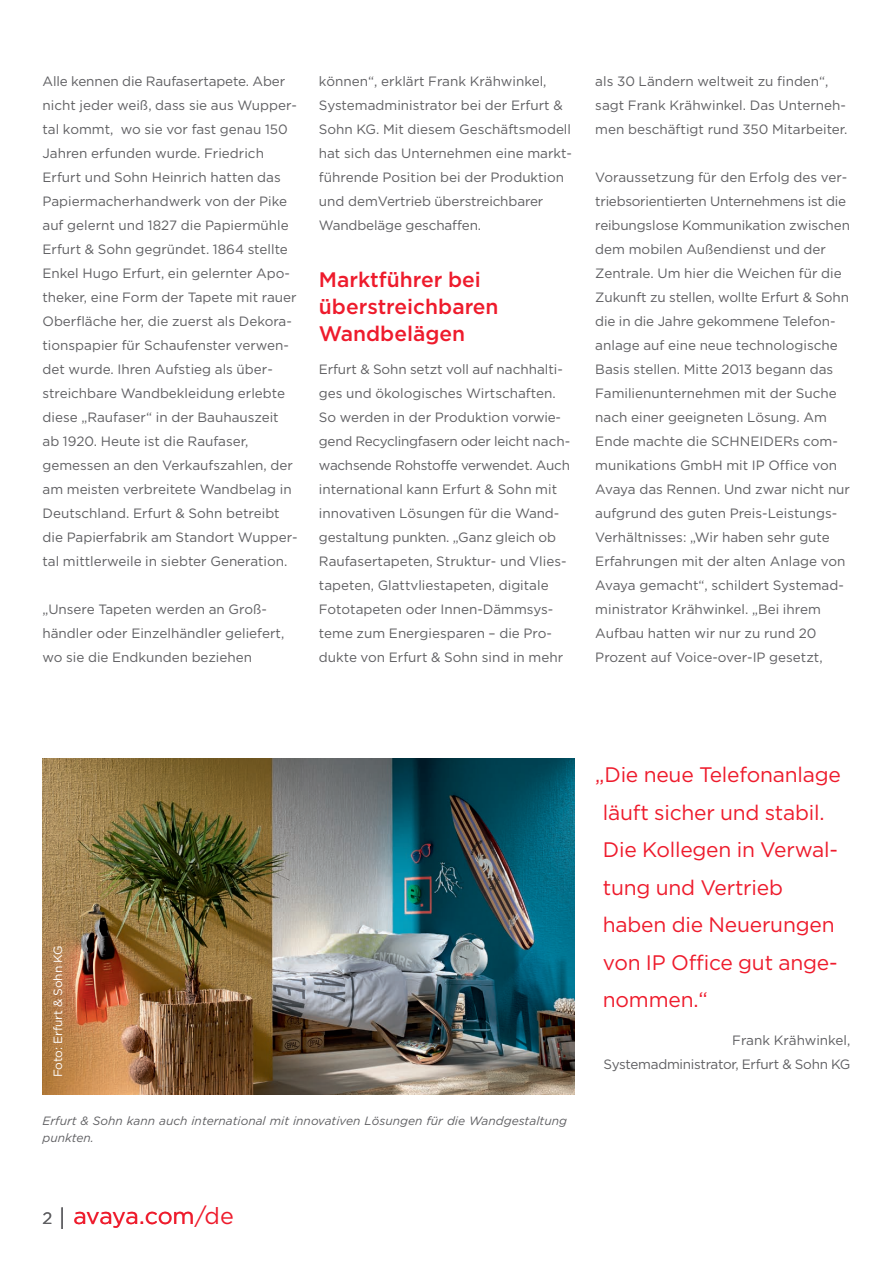
<style>
.page{position:relative;width:893px;height:1263px;background:#fff}
.page>*{position:absolute;margin:0;border:0;box-sizing:border-box;transform-origin:0 0}
.t1{font:23.25px "Gotham";letter-spacing:-.015em;color:#ee1b2c}
.t2{font:21px/37.5px "Gotham";letter-spacing:-.01em;color:#ee1b2c}
.t3{font:500 21px/27px "Gotham";color:#ee1b2c}
.t4{font:16.5px "Gotham";color:#5f5f62}
.t5{font:13.5px/24px "Gotham";color:#5f5f62}
.t6{font:13.5px/24px "Gotham";letter-spacing:-.02em;color:#5f5f62;text-align:right}
.t7{font:italic 12px/16.5px "Gotham";color:#5f5f62}
.t8{font:12px "Gotham";letter-spacing:-.01em;color:#fff}
.s1{font-size:23.25px}
</style>
<div class="page">
<img style="left:43px;top:758px;width:531px;height:336px">
<p class="t5" style="left:43px;top:69px;width:257px">Alle kennen die Raufasertapete. Aber nicht jeder weiß, dass sie aus Wupper&shy;tal kommt, wo sie vor fast genau 150<br>Jahren erfunden wurde. Friedrich Erfurt und Sohn Heinrich hatten das Papiermacherhandwerk von der Pike auf gelernt und 1827 die Papiermühle Erfurt &amp; Sohn gegründet. 1864 stellte Enkel Hugo Erfurt, ein gelernter Apo&shy;theker, eine Form der Tapete mit rauer Oberfläche her, die zuerst als Dekora&shy;tionspapier für Schaufenster verwen&shy;det wurde. Ihren Aufstieg als über&shy;streichbare Wandbekleidung erlebte diese „Raufaser“ in der Bauhauszeit ab 1920. Heute ist die Raufaser, gemessen an den Verkaufszahlen, der am meisten verbreitete Wandbelag in Deutschland. Erfurt &amp; Sohn betreibt die Papierfabrik am Standort Wupper&shy;tal mittlerweile in siebter Generation.</p>
<p class="t5" style="left:43px;top:597px;width:243px">„Unsere Tapeten werden an Groß&shy;händler oder Einzelhändler geliefert, wo sie die Endkunden beziehen</p>
<p class="t5" style="left:319px;top:69px;width:255px">können“, erklärt Frank Krähwinkel, Systemadministrator bei der Erfurt &amp; Sohn KG. Mit diesem Geschäftsmodell hat sich das Unternehmen eine markt&shy;führende Position bei der Produktion und demVertrieb überstreichbarer Wandbeläge geschaffen.</p>
<h2 class="t3" style="left:319px;top:266px;width:181px">Marktführer bei überstreichbaren<br>Wandbelägen</h2>
<p class="t5" style="left:319px;top:357px;width:253px">Erfurt &amp; Sohn setzt voll auf nachhalti&shy;ges und ökologisches Wirtschaften.<br>So werden in der Produktion vorwie&shy;gend Recyclingfasern oder leicht nach&shy;wachsende Rohstoffe verwendet. Auch international kann Erfurt &amp; Sohn mit innovativen Lösungen für die Wand&shy;gestaltung punkten. „Ganz gleich ob Raufasertapeten, Struktur- und Vlies&shy;tapeten, Glattvliestapeten, digitale Fototapeten oder Innen-Dämmsys&shy;teme zum Energiesparen – die Pro&shy;dukte von Erfurt &amp; Sohn sind in mehr</p>
<p class="t5" style="left:595px;top:69px;width:254px">als 30 Ländern weltweit zu finden“, sagt Frank Krähwinkel. Das Unterneh&shy;men beschäftigt rund 350 Mitarbeiter.</p>
<p class="t5" style="left:595px;top:165px;width:256px">Voraussetzung für den Erfolg des ver&shy;triebsorientierten Unternehmens ist die reibungslose Kommunikation zwischen dem mobilen Außendienst und der Zentrale. Um hier die Weichen für die Zukunft zu stellen, wollte Erfurt &amp; Sohn die in die Jahre gekommene Telefon&shy;anlage auf eine neue technologische Basis stellen. Mitte 2013 begann das Familienunternehmen mit der Suche nach einer geeigneten Lösung. Am Ende machte die SCHNEIDERs com&shy;munikations GmbH mit IP Office von Avaya das Rennen. Und zwar nicht nur aufgrund des guten Preis-Leistungs-Verhältnisses: „Wir haben sehr gute Erfahrungen mit der alten Anlage von Avaya gemacht“, schildert Systemad&shy;ministrator Krähwinkel. „Bei ihrem Aufbau hatten wir nur zu rund 20<br>Prozent auf Voice-over-IP gesetzt,</p>
<p class="t8" style="left:51px;top:1077px;width:133px;rotate:-90deg">Foto: Erfurt &amp; Sohn KG</p>
<p class="t7" style="left:43px;top:1113px;width:526px">Erfurt &amp; Sohn kann auch international mit innovativen Lösungen für die Wandgestaltung punkten.</p>
<p class="t4" style="left:43px;top:1209px;width:25px">2 <span class="s1">|</span></p>
<h1 class="t1" style="left:73px;top:1203px;width:162px">avaya.com/de</h1>
<h2 class="t2" style="left:603px;top:756px;width:240px;text-indent:-8px">„Die neue Telefonanlage läuft sicher und stabil.<br>Die Kollegen in Verwal&shy;tung und Vertrieb haben die Neuerungen von IP Office gut ange&shy;nommen.“</h2>
<p class="t6" style="left:604px;top:1028px;width:248px">Frank Krähwinkel,<br>Systemadministrator, Erfurt &amp; Sohn KG</p>
</div>
